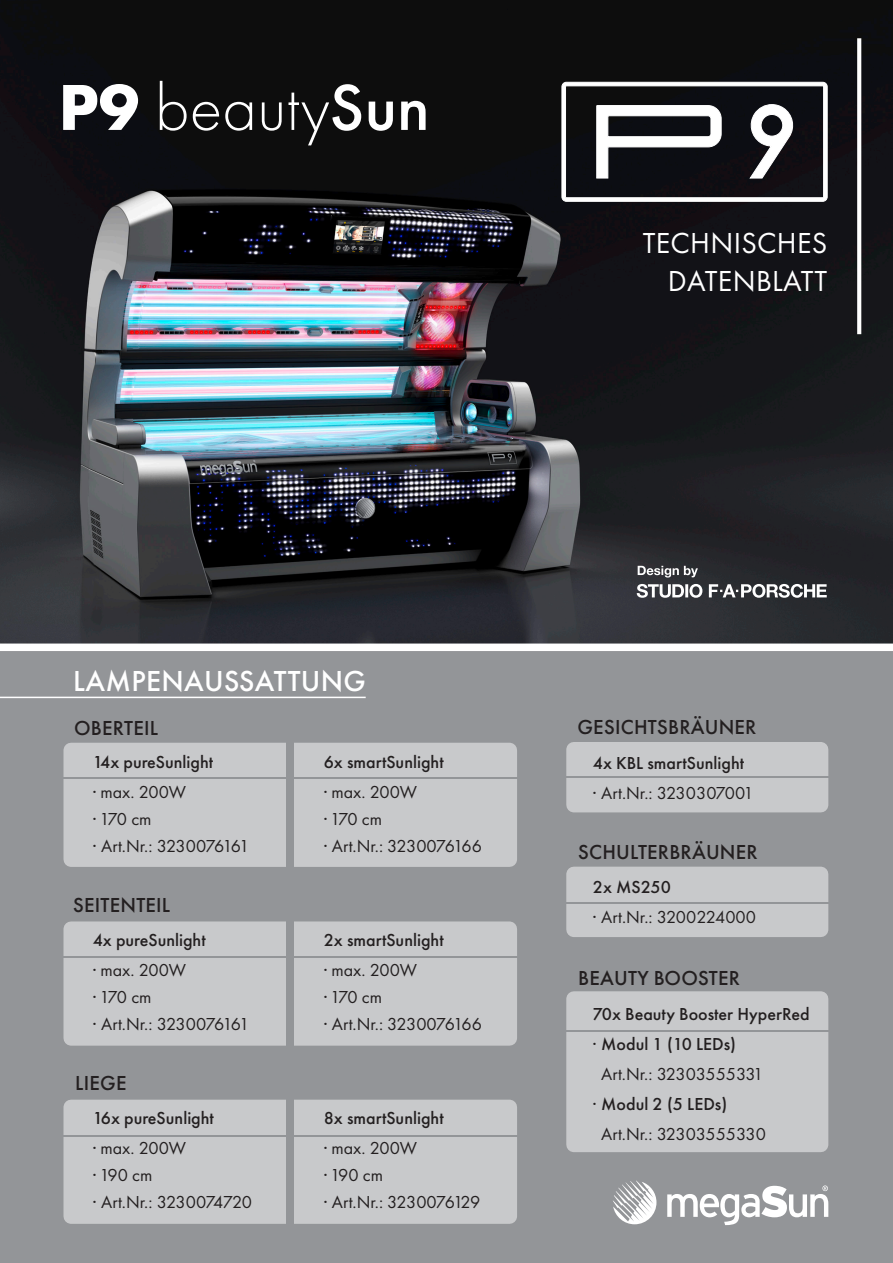
<style>
.page{position:relative;width:893px;height:1263px;background:#fff}
.page>*{position:absolute;margin:0;border:0;box-sizing:border-box;transform-origin:0 0}
.t1{font:300 67.35px "Futura PT";color:#fff}
.t2{font:30px "Futura PT";letter-spacing:.01em;color:#fff}
.t3{font:500 30px "Futura PT";letter-spacing:.01em;color:#fff}
.t4{font:500 21px "Futura PT";letter-spacing:.01em;color:#231f20}
.t5{font:500 18px "Futura PT";color:#231f20}
.t6{font:18px "Futura PT";color:#231f20}
.t7{font:18px "Futura PT";letter-spacing:-.045em;color:#231f20}
.t8{font:18px "Futura PT";letter-spacing:-.02em;color:#231f20}
.t9{font:18px "Futura PT";letter-spacing:-.025em;color:#231f20}
.t10{font:18px "Futura PT";letter-spacing:-.035em;color:#231f20}
.s1{font-weight:700}
.s2{font-weight:500}
.s3{font-weight:400}
</style>
<div class="page">
<div style="left:0;top:643px;width:893px;height:620px;background:#939598"></div>
<div style="left:63px;top:743px;width:454px;height:124px;background:#c8c9cb"></div>
<div style="left:287px;top:739px;width:7px;height:140px;background:#939598"></div>
<hr style="left:54px;top:777px;width:479px;height:2px;background:#939598">
<div style="left:63px;top:921px;width:454px;height:125px;background:#c8c9cb"></div>
<div style="left:286px;top:917px;width:7px;height:140px;background:#939598"></div>
<hr style="left:54px;top:956px;width:483px;height:2px;background:#939598">
<div style="left:63px;top:1100px;width:454px;height:124px;background:#c8c9cb"></div>
<div style="left:286px;top:1095px;width:7px;height:140px;background:#939598"></div>
<hr style="left:55px;top:1134px;width:476px;height:2px;background:#939598">
<div style="left:566px;top:742px;width:262px;height:70px;background:#c8c9cb"></div>
<div style="left:566px;top:867px;width:262px;height:70px;background:#c8c9cb"></div>
<div style="left:566px;top:991px;width:262px;height:161px;background:#c8c9cb"></div>
<hr style="left:560px;top:776px;width:273px;height:2px;background:#939598">
<hr style="left:559px;top:902px;width:281px;height:2px;background:#939598">
<hr style="left:560px;top:1030px;width:273px;height:2px;background:#939598">
<hr style="left:0;top:697px;width:366px;height:1px;background:#fff">
<svg style="left:667px;top:1185px;width:161px;height:40px"></svg>
<svg style="left:613px;top:1180px;width:43px;height:44px"></svg>
<img style="left:0;top:0;width:893px;height:643px">
<svg style="left:637px;top:584px;width:65px;height:14px"></svg>
<svg style="left:709px;top:584px;width:118px;height:14px"></svg>
<svg style="left:638px;top:566px;width:60px;height:11px"></svg>
<svg style="left:857px;top:38px;width:4px;height:296px"></svg>
<svg style="left:561px;top:82px;width:267px;height:120px"></svg>
<div style="left:0;top:643px;width:893px;height:8px;background:#fff"></div>
<p class="t1" style="left:58px;top:69px;width:373px"><span class="s1">P9</span> beauty<span class="s2">Sun</span></p>
<p class="t2" style="left:643px;top:225px;width:186px">TECHNISCHES</p>
<p class="t2" style="left:668px;top:263px;width:161px">DATENBLATT</p>
<p class="t3" style="left:73px;top:663px;width:294px">LAMPENAUSSATTUNG</p>
<p class="t4" style="left:74px;top:715px;width:85px">OBERTEIL</p>
<p class="t5" style="left:93px;top:751px;width:122px">14x pureSunlight</p>
<p class="t6" style="left:93px;top:781px;width:95px">· max. 200W</p>
<p class="t6" style="left:93px;top:808px;width:60px">· 170 cm</p>
<p class="t7" style="left:93px;top:835px;width:158px">· Art.Nr.: 3230076161</p>
<p class="t4" style="left:73px;top:893px;width:98px">SEITENTEIL</p>
<p class="t5" style="left:93px;top:929px;width:115px">4x pureSunlight</p>
<p class="t6" style="left:93px;top:959px;width:95px">· max. 200W</p>
<p class="t6" style="left:93px;top:986px;width:60px">· 170 cm</p>
<p class="t7" style="left:93px;top:1013px;width:158px">· Art.Nr.: 3230076161</p>
<p class="t4" style="left:75px;top:1070px;width:53px">LIEGE</p>
<p class="t5" style="left:93px;top:1107px;width:123px">16x pureSunlight</p>
<p class="t6" style="left:93px;top:1137px;width:95px">· max. 200W</p>
<p class="t6" style="left:93px;top:1164px;width:61px">· 190 cm</p>
<p class="t9" style="left:93px;top:1191px;width:161px">· Art.Nr.: 3230074720</p>
<p class="t5" style="left:324px;top:751px;width:122px">6x smartSunlight</p>
<p class="t6" style="left:324px;top:781px;width:95px">· max. 200W</p>
<p class="t6" style="left:324px;top:808px;width:60px">· 170 cm</p>
<p class="t8" style="left:324px;top:835px;width:160px">· Art.Nr.: 3230076166</p>
<p class="t5" style="left:324px;top:929px;width:122px">2x smartSunlight</p>
<p class="t6" style="left:324px;top:959px;width:95px">· max. 200W</p>
<p class="t6" style="left:324px;top:986px;width:60px">· 170 cm</p>
<p class="t8" style="left:324px;top:1013px;width:160px">· Art.Nr.: 3230076166</p>
<p class="t5" style="left:324px;top:1107px;width:122px">8x smartSunlight</p>
<p class="t6" style="left:324px;top:1137px;width:95px">· max. 200W</p>
<p class="t6" style="left:324px;top:1164px;width:61px">· 190 cm</p>
<p class="t10" style="left:324px;top:1191px;width:158px">· Art.Nr.: 3230076129</p>
<p class="t4" style="left:577px;top:714px;width:181px">GESICHTSBRÄUNER</p>
<p class="t5" style="left:593px;top:752px;width:153px">4x KBL smartSunlight</p>
<p class="t6" style="left:593px;top:782px;width:163px">· Art.Nr.: 3230307001</p>
<p class="t4" style="left:578px;top:840px;width:181px">SCHULTERBRÄUNER</p>
<p class="t5" style="left:593px;top:876px;width:80px">2x MS250</p>
<p class="t6" style="left:593px;top:906px;width:165px">· Art.Nr.: 3200224000</p>
<p class="t4" style="left:578px;top:965px;width:163px">BEAUTY BOOSTER</p>
<p class="t5" style="left:593px;top:1003px;width:219px">70x Beauty Booster HyperRed</p>
<p class="t5" style="left:593px;top:1033px;width:145px"><span class="s3">·</span> Modul 1 (10 LEDs)</p>
<p class="t6" style="left:601px;top:1063px;width:164px">Art.Nr.: 32303555331</p>
<p class="t5" style="left:593px;top:1093px;width:136px"><span class="s3">·</span> Modul 2 (5 LEDs)</p>
<p class="t6" style="left:601px;top:1123px;width:166px">Art.Nr.: 32303555330</p>
</div>
